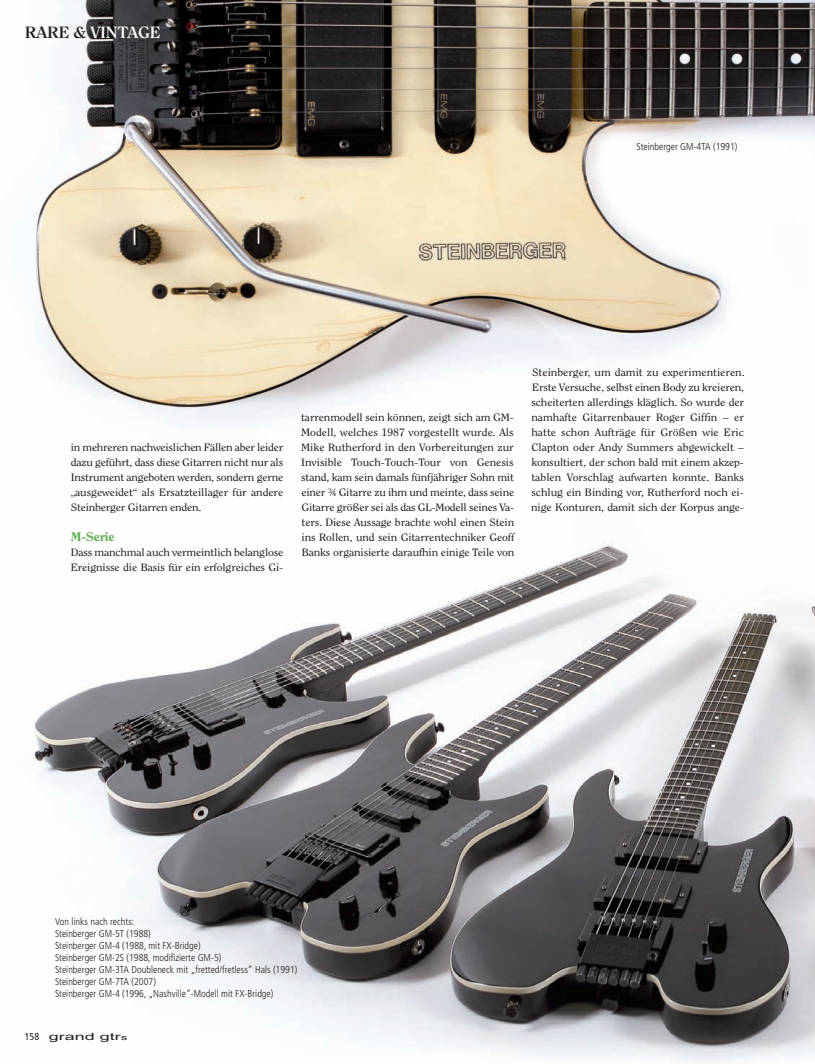
<style>
.page{position:relative;width:815px;height:1064px;background:#fff}
.page>*{position:absolute;margin:0;border:0;box-sizing:border-box;transform-origin:0 0}
.t1{font:700 16.25px "Clearface Std";letter-spacing:-.015em;color:#fff;scale:1.1 1}
.t2{font:800 12.5px "Clearface Std";letter-spacing:-.015em;color:#67b058;scale:1.1 1}
.t3{font:10.62px/15px "Clearface Std";letter-spacing:-.01em;color:#231f20;text-align:justify;scale:1.1 1}
.t4{font:300 condensed 10px/12px "Frutiger LT Std";color:#231f20}
.t5{font:10px "Arial";color:#231f20;scale:1.8 1}
.s1{color:#231f20}
.s2{font-family:"Frutiger LT Std";font-stretch:condensed}
.s3{font-size:7.5px}
</style>
<div class="page">
<img style="left:35px;top:0;width:780px;height:425px">
<img style="left:34px;top:542px;width:781px;height:519px">
<h1 class="t1" style="left:25px;top:22px;width:125px"><span class="s1">RARE &amp;</span> VINTAGE</h1>
<p class="t4" style="left:637px;top:141px;width:102px">Steinberger GM-4TA (1991)</p>
<p class="t3" style="left:71px;top:440px;width:195px">in mehreren nachweislichen Fällen aber leider dazu geführt, dass diese Gitarren nicht nur als Instrument angeboten werden, sondern gerne „ausgeweidet“ als Ersatzteillager für andere Steinberger Gitarren enden.</p>
<p class="t2" style="left:71px;top:529px;width:41px">M-Serie</p>
<p class="t3" style="left:71px;top:545px;width:195px">Dass manchmal auch vermeintlich belanglose<br>Ereignisse die Basis für ein erfolgreiches Gi-</p>
<p class="t3" style="left:301px;top:410px;width:196px">tarrenmodell sein können, zeigt sich am GM-Modell, welches 1987 vorgestellt wurde. Als Mike Rutherford in den Vorbereitungen zur Invisible Touch-Touch-Tour von Genesis stand, kam sein damals fünfjähriger Sohn mit einer ¾ Gitarre zu ihm und meinte, dass seine Gitarre größer sei als das GL-Modell seines Va&shy;ters. Diese Aussage brachte wohl einen Stein ins Rollen, und sein Gitarrentechniker Geoff Banks organisierte daraufhin einige Teile von</p>
<p class="t3" style="left:531px;top:365px;width:196px">Steinberger, um damit zu experimentieren.<br>Erste Versuche, selbst einen Body zu kreieren, scheiterten allerdings kläglich. So wurde der namhafte Gitarrenbauer Roger Giffin – er hatte schon Aufträge für Größen wie Eric Clapton oder Andy Summers abgewickelt – konsultiert, der schon bald mit einem akzep&shy;tablen Vorschlag aufwarten konnte. Banks schlug ein Binding vor, Rutherford noch ei&shy;nige Konturen, damit sich der Korpus ange-</p>
<p class="t4" style="left:55px;top:916px;width:244px">Von links nach rechts:<br>Steinberger GM-5T (1988)<br>Steinberger GM-4 (1988, mit FX-Bridge)<br>Steinberger GM-2S (1988, modifizierte GM-5)<br>Steinberger GM-3TA Doubleneck mit „fretted/fretless“ Hals (1991)<br>Steinberger GM-7TA (2007)<br>Steinberger GM-4 (1996, „Nashville“-Modell mit FX-Bridge)</p>
<p class="t5" style="left:25px;top:1029px;width:59px"><span class="s2">158</span> grand gtr<span class="s3">s</span></p>
</div>
